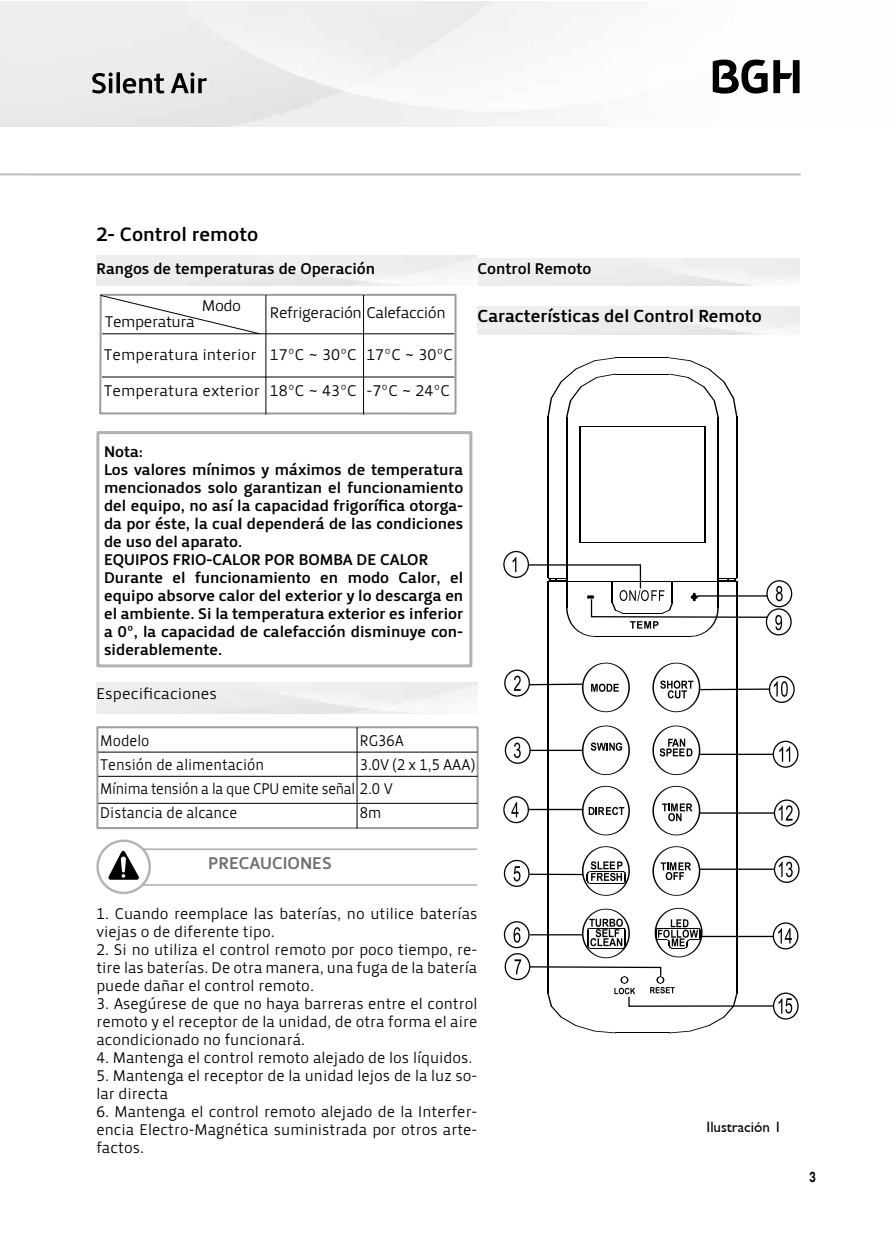
<style>
.page{position:relative;width:896px;height:1248px;background:#fff}
.page>*{position:absolute;margin:0;border:0;box-sizing:border-box;transform-origin:0 0}
.t1{font:20px "Priva Pro Three";color:#000}
.t2{font:18px "Priva Pro Three";color:#000}
.t3{font:17.6px "Priva Pro Three";color:#706f6f}
.t4{font:16px/18px "Priva One Pro";color:#000}
.t5{font:16px/18px "Priva Pro Three";color:#000}
.t6{font:16px/24px "Priva One Pro";color:#000;scale:.92 1}
.t7{font:16px "Priva One Pro";letter-spacing:-.03em;color:#000}
.t8{font:15px "Gill Sans";color:#000}
.t9{font:700 condensed 14px "Helvetica";color:#000}
</style>
<div class="page">
<hr style="left:0;top:173px;width:28px;height:2px;background:#bcbcbc">
<hr style="left:28px;top:173px;width:773px;height:2px;background:#bcbcbc">
<img style="left:0;top:1px;width:800px;height:125px">
<svg style="left:92px;top:72px;width:21px;height:21px"></svg>
<hr style="left:109px;top:78px;width:3px;height:15px;background:#000">
<svg style="left:116px;top:72px;width:4px;height:21px"></svg>
<svg style="left:123px;top:74px;width:41px;height:19px"></svg>
<svg style="left:171px;top:72px;width:36px;height:21px"></svg>
<svg style="left:713px;top:60px;width:86px;height:34px"></svg>
<div style="left:96px;top:431px;width:376px;height:236px;border:3px solid #b3b2b2"></div>
<div style="left:99px;top:294px;width:357px;height:120px;border:2px solid #9d9d9c"></div>
<hr style="left:265px;top:295px;width:1px;height:119px;background:#000">
<hr style="left:363px;top:295px;width:1px;height:119px;background:#000">
<hr style="left:102px;top:376px;width:352px;height:1px;background:#000">
<hr style="left:102px;top:333px;width:352px;height:1px;background:#000">
<svg style="left:99px;top:294px;width:162px;height:41px"></svg>
<div style="left:96px;top:726px;width:382px;height:103px;border:2px solid #9d9d9c"></div>
<hr style="left:357px;top:727px;width:1px;height:101px;background:#000">
<hr style="left:98px;top:751px;width:379px;height:1px;background:#000">
<hr style="left:98px;top:775px;width:379px;height:1px;background:#000">
<hr style="left:98px;top:802px;width:379px;height:1px;background:#000">
<svg style="left:108px;top:850px;width:31px;height:29px"></svg>
<div style="left:96px;top:839px;width:55px;height:55px;border:2px solid #b3b2b2;border-radius:50%"></div>
<hr style="left:143px;top:884px;width:334px;height:1px;background:#b3b2b2">
<hr style="left:143px;top:848px;width:334px;height:2px;background:#b3b2b2">
<svg style="left:513px;top:927px;width:7px;height:15px"></svg>
<div style="left:504px;top:921px;width:25px;height:27px;border:1px solid #000;border-radius:50%"></div>
<svg style="left:514px;top:959px;width:7px;height:15px"></svg>
<div style="left:504px;top:953px;width:26px;height:27px;border:1px solid #000;border-radius:50%"></div>
<div style="left:773px;top:740px;width:25px;height:27px;border:1px solid #000;border-radius:50%"></div>
<hr style="left:702px;top:935px;width:71px;height:2px;background:#000">
<div style="left:774px;top:799px;width:25px;height:27px;border:1px solid #000;border-radius:50%"></div>
<div style="left:774px;top:855px;width:25px;height:27px;border:1px solid #000;border-radius:50%"></div>
<svg style="left:778px;top:928px;width:14px;height:15px"></svg>
<div style="left:773px;top:922px;width:25px;height:27px;border:1px solid #000;border-radius:50%"></div>
<div style="left:773px;top:992px;width:25px;height:27px;border:1px solid #000;border-radius:50%"></div>
<hr style="left:547px;top:581px;width:2px;height:413px;background:#000">
<hr style="left:547px;top:416px;width:2px;height:162px;background:#000">
<hr style="left:566px;top:417px;width:1px;height:164px;background:#000">
<hr style="left:579px;top:426px;width:1px;height:116px;background:#000">
<hr style="left:704px;top:426px;width:2px;height:116px;background:#000">
<hr style="left:717px;top:417px;width:1px;height:164px;background:#000">
<hr style="left:736px;top:416px;width:1px;height:162px;background:#000">
<hr style="left:736px;top:581px;width:1px;height:413px;background:#000">
<hr style="left:579px;top:542px;width:126px;height:1px;background:#000">
<hr style="left:579px;top:425px;width:126px;height:1px;background:#000">
<hr style="left:616px;top:374px;width:52px;height:1px;background:#000">
<svg style="left:668px;top:357px;width:69px;height:60px"></svg>
<svg style="left:547px;top:357px;width:69px;height:60px"></svg>
<svg style="left:582px;top:908px;width:48px;height:50px"></svg>
<svg style="left:529px;top:965px;width:263px;height:68px"></svg>
<svg style="left:654px;top:907px;width:48px;height:50px"></svg>
<hr style="left:529px;top:934px;width:53px;height:1px;background:#000">
<svg style="left:503px;top:550px;width:289px;height:345px"></svg>
<hr style="left:615px;top:357px;width:54px;height:1px;background:#000">
<p class="t1" style="left:96px;top:222px;width:163px">2- Control remoto</p>
<p class="t5" style="left:96px;top:259px;width:280px">Rangos de temperaturas de Operación</p>
<p class="t4" style="left:104px;top:306px;width:154px;line-height:32.2px">Temperatura<br>Temperatura interior</p>
<p class="t4" style="left:104px;top:381px;width:158px">Temperatura exterior</p>
<p class="t4" style="left:202px;top:296px;width:41px">Modo</p>
<p class="t7" style="left:270px;top:302px;width:177px">Refrigeración Calefacción</p>
<p class="t4" style="left:270px;top:345px;width:88px">17ºC ~ 30ºC</p>
<p class="t4" style="left:270px;top:381px;width:88px">18ºC ~ 43ºC</p>
<p class="t4" style="left:366px;top:345px;width:88px">17ºC ~ 30ºC</p>
<p class="t4" style="left:366px;top:381px;width:85px">-7ºC ~ 24ºC</p>
<p class="t5" style="left:477px;top:259px;width:115px">Control Remoto</p>
<p class="t2" style="left:477px;top:304px;width:286px">Características del Control Remoto</p>
<p class="t5" style="left:104px;top:442px;width:361px">Nota:<br>Los valores mínimos y máximos de temperatura mencionados solo garantizan el funcionamiento del equipo, no así la capacidad frigorífica otorga&shy;da por éste, la cual dependerá de las condiciones de uso del aparato.<br>EQUIPOS FRIO-CALOR POR BOMBA DE CALOR Durante el funcionamiento en modo Calor, el equipo absorve calor del exterior y lo descarga en el ambiente. Si la temperatura exterior es inferior a 0º, la capacidad de calefacción disminuye con&shy;siderablemente.</p>
<p class="t4" style="left:96px;top:685px;width:122px">Especificaciones</p>
<p class="t6" style="left:100px;top:728px;width:319px">Modelo<br>Tensión de alimentación<br>Mínima tensión a la que CPU emite señal 2.0 V<br>Distancia de alcance</p>
<p class="t6" style="left:360px;top:728px;width:127px">RG36A<br>3.0V (2 x 1,5 AAA)</p>
<p class="t6" style="left:360px;top:800px;width:25px">8m</p>
<p class="t3" style="left:208px;top:852px;width:125px">PRECAUCIONES</p>
<p class="t4" style="left:96px;top:904px;width:383px">1. Cuando reemplace las baterías, no utilice baterías viejas o de diferente tipo.</p>
<p class="t4" style="left:96px;top:940px;width:382px;text-align:justify">2. Si no utiliza el control remoto por poco tiempo, re&shy;tire las baterías. De otra manera, una fuga de la batería puede dañar el control remoto.</p>
<p class="t4" style="left:96px;top:994px;width:382px;text-align:justify">3. Asegúrese de que no haya barreras entre el control remoto y el receptor de la unidad, de otra forma el aire acondicionado no funcionará.</p>
<p class="t4" style="left:96px;top:1048px;width:378px">4. Mantenga el control remoto alejado de los líquidos.</p>
<p class="t4" style="left:96px;top:1066px;width:382px">5. Mantenga el receptor de la unidad lejos de la luz so&shy;lar directa</p>
<p class="t4" style="left:96px;top:1102px;width:382px;text-align:justify">6. Mantenga el control remoto alejado de la Interfer&shy;encia Electro-Magnética suministrada por otros arte&shy;factos.</p>
<p class="t8" style="left:706px;top:1118px;width:76px">Ilustración 1</p>
<p class="t9" style="left:809px;top:1169px;width:9px">3</p>
</div>
